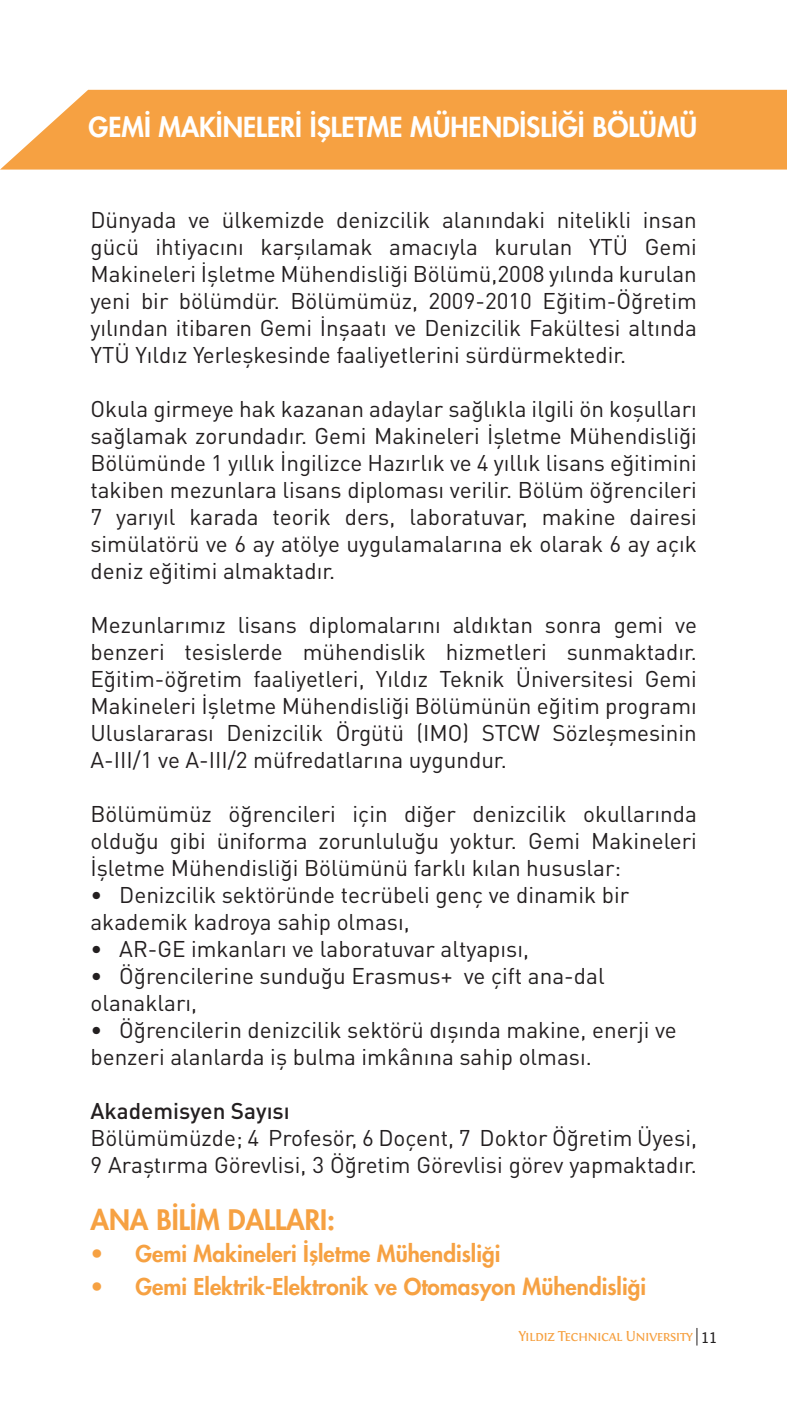
<style>
.page{position:relative;width:787px;height:1418px;background:#fff}
.page>*{position:absolute;margin:0;border:0;box-sizing:border-box;transform-origin:0 0}
.t1{font:800 27.5px "Futura Std";color:#f6a142}
.t2{font:800 27px "Futura Std";color:#fff}
.t3{font:22.5px/27px "DIN Pro";color:#231f20;text-align:justify}
.t4{font:800 22.5px "Futura Std";color:#f6a142}
.t5{font:500 22.5px "DIN Pro";color:#231f20}
.t6{font:16.25px "Fontin Sans Small Caps";color:#231f20}
.t7{font:15px "Fontin Small Caps";letter-spacing:-.04em;color:#f6a142}
</style>
<div class="page">
<svg style="left:696px;top:1328px;width:1px;height:17px"></svg>
<div style="left:0;top:90px;width:787px;height:79px;background:#f6a142"></div>
<p class="t2" style="left:89px;top:110px;width:610px">GEMİ MAKİNELERİ İŞLETME MÜHENDİSLİĞİ BÖLÜMÜ</p>
<p class="t3" style="left:90px;top:205px;width:608px">Dünyada ve ülkemizde denizcilik alanındaki nitelikli insan gücü ihtiyacını karşılamak amacıyla kurulan YTÜ Gemi Makineleri İşletme Mühendisliği Bölümü,2008 yılında kurulan yeni bir bölümdür. Bölümümüz, 2009-2010 Eğitim-Öğretim yılından itibaren Gemi İnşaatı ve Denizcilik Fakültesi altında YTÜ Yıldız Yerleşkesinde faaliyetlerini sürdürmektedir.</p>
<p class="t3" style="left:90px;top:394px;width:608px">Okula girmeye hak kazanan adaylar sağlıkla ilgili ön koşulları sağlamak zorundadır. Gemi Makineleri İşletme Mühendisliği Bölümünde 1 yıllık İngilizce Hazırlık ve 4 yıllık lisans eğitimini takiben mezunlara lisans diploması verilir. Bölüm öğrencileri 7 yarıyıl karada teorik ders, laboratuvar, makine dairesi simülatörü ve 6 ay atölye uygulamalarına ek olarak 6 ay açık deniz eğitimi almaktadır.</p>
<p class="t3" style="left:90px;top:610px;width:608px">Mezunlarımız lisans diplomalarını aldıktan sonra gemi ve benzeri tesislerde mühendislik hizmetleri sunmaktadır.<br>Eğitim-öğretim faaliyetleri, Yıldız Teknik Üniversitesi Gemi Makineleri İşletme Mühendisliği Bölümünün eğitim programı Uluslararası Denizcilik Örgütü (IMO) STCW Sözleşmesinin A-III/1 ve A-III/2 müfredatlarına uygundur.</p>
<p class="t3" style="left:90px;top:799px;width:608px">Bölümümüz öğrencileri için diğer denizcilik okullarında olduğu gibi üniforma zorunluluğu yoktur. Gemi Makineleri İşletme Mühendisliği Bölümünü farklı kılan hususlar:</p>
<p class="t3" style="left:90px;top:880px;width:540px">• Denizcilik sektöründe tecrübeli genç ve dinamik bir akademik kadroya sahip olması,</p>
<p class="t3" style="left:90px;top:934px;width:440px">• AR-GE imkanları ve laboratuvar altyapısı,</p>
<p class="t3" style="left:90px;top:961px;width:515px">• Öğrencilerine sunduğu Erasmus+ ve çift ana-dal olanakları,</p>
<p class="t3" style="left:90px;top:1015px;width:588px">• Öğrencilerin denizcilik sektörü dışında makine, enerji ve benzeri alanlarda iş bulma imkânına sahip olması.</p>
<p class="t5" style="left:90px;top:1095px;width:201px">Akademisyen Sayısı</p>
<p class="t3" style="left:90px;top:1123px;width:608px">Bölümümüzde; 4 Profesör, 6 Doçent, 7 Doktor Öğretim Üyesi,<br>9 Araştırma Görevlisi, 3 Öğretim Görevlisi görev yapmaktadır.</p>
<p class="t1" style="left:90px;top:1202px;width:246px">ANA BİLİM DALLARI:</p>
<p class="t4" style="left:90px;top:1239px;width:411px">• Gemi Makineleri İşletme Mühendisliği</p>
<p class="t4" style="left:90px;top:1272px;width:557px">• Gemi Elektrik-Elektronik ve Otomasyon Mühendisliği</p>
<p class="t7" style="left:518px;top:1327px;width:176px">Yildiz Technical University</p>
<p class="t6" style="left:701px;top:1328px;width:18px">11</p>
</div>
